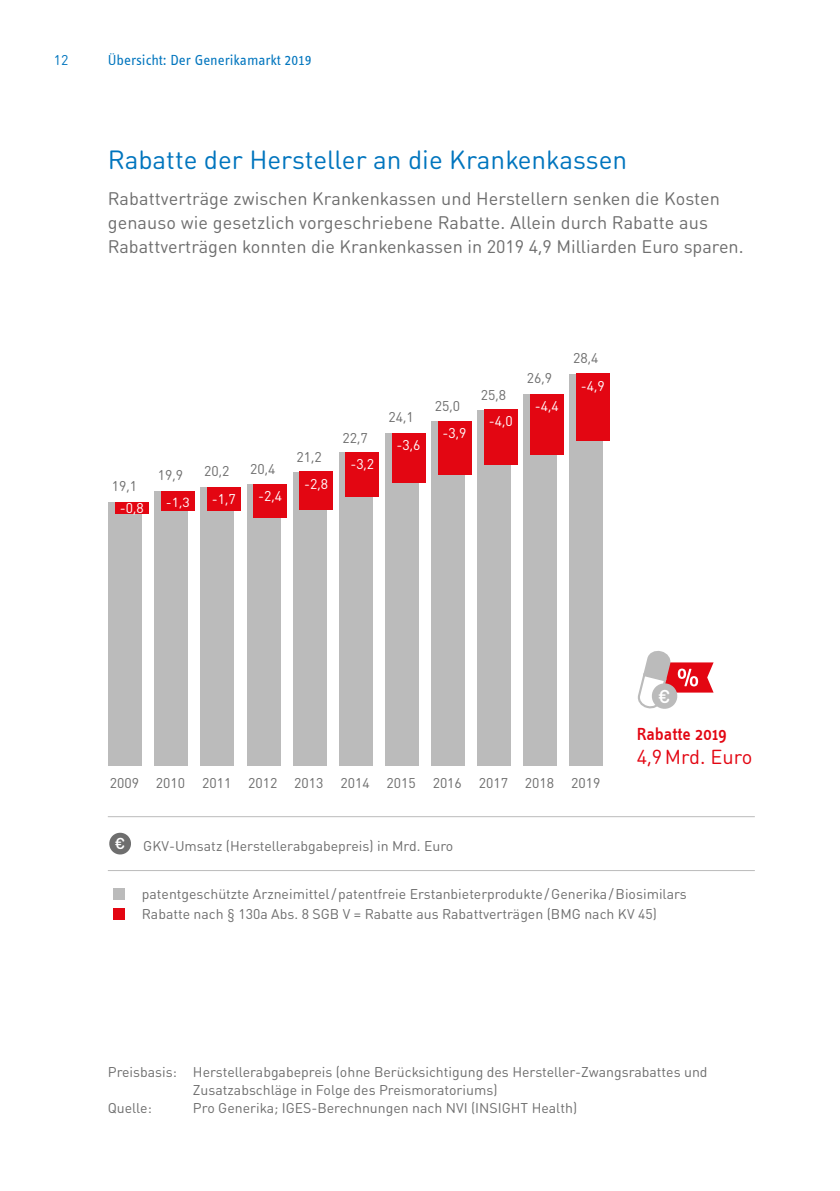
<style>
.page{position:relative;width:840px;height:1191px;background:#fff}
.page>*{position:absolute;margin:0;border:0;box-sizing:border-box;transform-origin:0 0}
.t1{font:26px "DIN Round OT";color:#0075be}
.t2{font:20px "DIN Round OT";color:#e30612}
.t3{font:500 18.2px "DIN Round OT";color:#fff}
.t4{font:18px/24px "DIN Round OT";letter-spacing:.005em;color:#6e6e6e}
.t5{font:500 18px "Info Text";letter-spacing:-.005em;color:#e30612}
.t6{font:15px "Info Text Regular Tf";color:#0075be}
.t7{font:14px/20px "DIN Round OT";color:#6e6e6e}
.t8{font:14px "DIN Round OT";color:#fff}
.t9{font:14px "DIN Round OT";color:#0075be}
.t10{font:13.2px "DIN Round OT";color:#fff;scale:1.07 1}
.s1{font-weight:500;font-size:15.6px;color:#fff}
</style>
<div class="page">
<div style="left:108px;top:502px;width:34px;height:263px;background:#bbb"></div>
<div style="left:155px;top:491px;width:33px;height:274px;background:#bbb"></div>
<div style="left:201px;top:487px;width:33px;height:278px;background:#bbb"></div>
<div style="left:247px;top:484px;width:33px;height:281px;background:#bbb"></div>
<div style="left:293px;top:472px;width:33px;height:293px;background:#bbb"></div>
<div style="left:339px;top:452px;width:33px;height:313px;background:#bbb"></div>
<div style="left:385px;top:433px;width:33px;height:332px;background:#bbb"></div>
<div style="left:431px;top:421px;width:33px;height:344px;background:#bbb"></div>
<div style="left:477px;top:410px;width:33px;height:355px;background:#bbb"></div>
<div style="left:523px;top:394px;width:33px;height:371px;background:#bbb"></div>
<div style="left:569px;top:374px;width:33px;height:391px;background:#bbb"></div>
<div style="left:113px;top:888px;width:12px;height:12px;background:#bbb"></div>
<div style="left:113px;top:908px;width:12px;height:12px;background:#e30612"></div>
<svg style="left:109px;top:832px;width:22px;height:23px"></svg>
<hr style="left:108px;top:816px;width:646px;height:1px;background:#bbb">
<hr style="left:108px;top:870px;width:646px;height:1px;background:#bbb">
<div style="left:161px;top:491px;width:33px;height:19px;background:#e30612"></div>
<div style="left:207px;top:487px;width:33px;height:23px;background:#e30612"></div>
<div style="left:253px;top:484px;width:33px;height:33px;background:#e30612"></div>
<div style="left:299px;top:471px;width:34px;height:39px;background:#e30612"></div>
<div style="left:345px;top:452px;width:34px;height:44px;background:#e30612"></div>
<div style="left:391px;top:433px;width:34px;height:49px;background:#e30612"></div>
<div style="left:438px;top:420px;width:33px;height:54px;background:#e30612"></div>
<div style="left:484px;top:409px;width:33px;height:55px;background:#e30612"></div>
<div style="left:530px;top:394px;width:33px;height:61px;background:#e30612"></div>
<div style="left:115px;top:502px;width:33px;height:11px;background:#e30612"></div>
<div style="left:576px;top:373px;width:33px;height:68px;background:#e30612"></div>
<svg style="left:637px;top:651px;width:76px;height:58px"></svg>
<p class="t9" style="left:54px;top:51px;width:16px">12</p>
<p class="t6" style="left:108px;top:52px;width:205px">Übersicht: Der Generikamarkt 2019</p>
<h1 class="t1" style="left:108px;top:143px;width:520px">Rabatte der Hersteller an die Krankenkassen</h1>
<p class="t4" style="left:108px;top:186px;width:637px">Rabattverträge zwischen Krankenkassen und Herstellern senken die Kosten genauso wie gesetzlich vorgeschriebene Rabatte. Allein durch Rabatte aus<br>Rabattverträgen konnten die Krankenkassen in 2019 4,9 Milliarden Euro sparen.</p>
<p class="t7" style="left:158px;top:464px;width:27px">19,9</p>
<p class="t7" style="left:204px;top:460px;width:27px">20,2</p>
<p class="t7" style="left:250px;top:458px;width:27px">20,4</p>
<p class="t7" style="left:112px;top:475px;width:27px">19,1</p>
<p class="t8" style="left:120px;top:499px;width:25px">-0,8</p>
<p class="t10" style="left:166px;top:494px;width:24px">-1,3</p>
<p class="t8" style="left:212px;top:490px;width:25px">-1,7</p>
<p class="t8" style="left:258px;top:487px;width:25px">-2,4</p>
<p class="t7" style="left:296px;top:447px;width:27px">21,2</p>
<p class="t8" style="left:304px;top:475px;width:25px">-2,8</p>
<p class="t7" style="left:342px;top:427px;width:27px">22,7</p>
<p class="t8" style="left:350px;top:455px;width:25px">-3,2</p>
<p class="t7" style="left:388px;top:406px;width:27px">24,1</p>
<p class="t8" style="left:396px;top:436px;width:25px">-3,6</p>
<p class="t7" style="left:434px;top:395px;width:27px">25,0</p>
<p class="t8" style="left:442px;top:424px;width:25px">-3,9</p>
<p class="t7" style="left:480px;top:384px;width:27px">25,8</p>
<p class="t8" style="left:488px;top:413px;width:25px">-4,0</p>
<p class="t7" style="left:526px;top:368px;width:27px">26,9</p>
<p class="t8" style="left:534px;top:397px;width:25px">-4,4</p>
<p class="t7" style="left:572px;top:348px;width:27px">28,4</p>
<p class="t8" style="left:580px;top:377px;width:25px">-4,9</p>
<p class="t7" style="left:110px;top:772px;width:491px">2009 2010 2011 2012 2013 2014 2015 2016 2017 2018 2019</p>
<p class="t7" style="left:114px;top:835px;width:340px"><span class="s1">€</span> GKV-Umsatz (Herstellerabgabepreis) in Mrd. Euro</p>
<h3 class="t3" style="left:657px;top:684px;width:14px">€</h3>
<p class="t5" style="left:636px;top:724px;width:91px">Rabatte 2019</p>
<h2 class="t2" style="left:636px;top:744px;width:117px">4,9Mrd. Euro</h2>
<p class="t7" style="left:142px;top:883px;width:546px">patentgeschützte Arzneimittel/patentfreie Erstanbieterprodukte/ -Generika/Biosimilars<br>Rabatte nach § 130a Abs. 8 SGB V = Rabatte aus Rabattverträgen (BMG nach KV 45)</p>
<p class="t7" style="left:108px;top:1061px;width:601px">Preisbasis: Herstellerabgabepreis (ohne Berücksichtigung des Hersteller-Zwangsrabattes und</p>
<p class="t7" style="left:193px;top:1079px;width:306px">Zusatzabschläge in Folge des Preismoratoriums)</p>
<p class="t7" style="left:108px;top:1097px;width:45px">Quelle:</p>
<p class="t7" style="left:193px;top:1097px;width:385px">Pro Generika; IGES-Berechnungen nach NVI (INSIGHT Health)</p>
</div>
